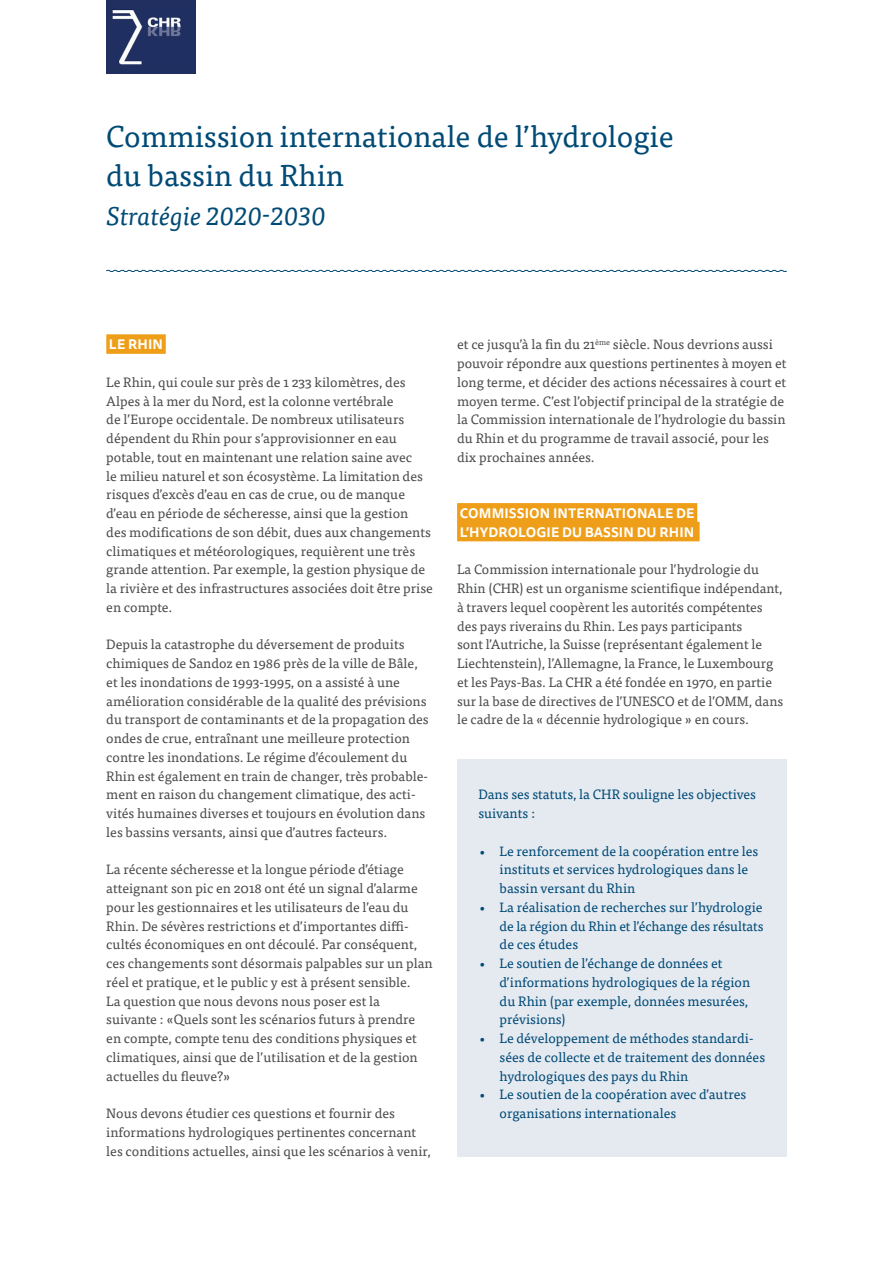
<style>
.page{position:relative;width:893px;height:1263px;background:#fff}
.page>*{position:absolute;margin:0;border:0;box-sizing:border-box;transform-origin:0 0}
.t1{font:30px/39px "Tisa Pro";color:#004a76}
.t2{font:italic 25.5px "Tisa Pro";color:#004a76}
.t3{font:13.5px/18.8px "Tisa Pro";color:#4b4c4d}
.t4{font:13.5px/18.8px "Tisa Pro";color:#004a76}
.t5{font:700 13.5px/18.8px "Tisa Sans Pro";letter-spacing:.01em;color:#fff}
</style>
<div class="page">
<div style="left:457px;top:759px;width:330px;height:398px;background:#e5eaf1"></div>
<div style="left:106px;top:334px;width:60px;height:20px;background:#ee9e18"></div>
<div style="left:457px;top:503px;width:240px;height:20px;background:#ee9e18"></div>
<div style="left:457px;top:522px;width:243px;height:19px;background:#ee9e18"></div>
<svg style="left:106px;top:269px;width:681px;height:3px"></svg>
<img style="left:106px;top:0;width:90px;height:74px">
<h1 class="t1" style="left:106px;top:116px;width:569px">Commission internationale de l’hydrologie du bassin du Rhin</h1>
<h2 class="t2" style="left:106px;top:198px;width:221px">Stratégie 2020-2030</h2>
<p class="t5" style="left:109px;top:335px;width:56px">LE RHIN</p>
<p class="t3" style="left:106px;top:372px;width:328px">Le Rhin, qui coule sur près de 1 233 kilomètres, des Alpes à la mer du Nord, est la colonne vertébrale<br>de l’Europe occidentale. De nombreux utilisateurs dépendent du Rhin pour s’approvisionner en eau potable, tout en maintenant une relation saine avec<br>le milieu naturel et son écosystème. La limitation des risques d’excès d’eau en cas de crue, ou de manque d’eau en période de sécheresse, ainsi que la gestion<br>des modifications de son débit, dues aux changements climatiques et météorologiques, requièrent une très grande attention. Par exemple, la gestion physique de la rivière et des infrastructures associées doit être prise en compte.</p>
<p class="t3" style="left:106px;top:634px;width:324px">Depuis la catastrophe du déversement de produits chimiques de Sandoz en 1986 près de la ville de Bâle, et les inondations de 1993-1995, on a assisté à une amélioration considérable de la qualité des prévisions du transport de contaminants et de la propagation des ondes de crue, entraînant une meilleure protection contre les inondations. Le régime d’écoulement du Rhin est également en train de changer, très probable&shy;ment en raison du changement climatique, des acti&shy;vités humaines diverses et toujours en évolution dans les bassins versants, ainsi que d’autres facteurs.</p>
<p class="t3" style="left:106px;top:859px;width:328px">La récente sécheresse et la longue période d’étiage atteignant son pic en 2018 ont été un signal d’alarme pour les gestionnaires et les utilisateurs de l’eau du Rhin. De sévères restrictions et d’importantes diffi&shy;cultés économiques en ont découlé. Par conséquent, ces changements sont désormais palpables sur un plan réel et pratique, et le public y est à présent sensible.<br>La question que nous devons nous poser est la suivante : «Quels sont les scénarios futurs à prendre en compte, compte tenu des conditions physiques et climatiques, ainsi que de l’utilisation et de la gestion actuelles du fleuve?»</p>
<p class="t3" style="left:106px;top:1103px;width:326px">Nous devons étudier ces questions et fournir des informations hydrologiques pertinentes concernant les conditions actuelles, ainsi que les scénarios à venir,</p>
<p class="t3" style="left:457px;top:334px;width:331px">et ce jusqu’à la fin du 21<sup>ème</sup> siècle. Nous devrions aussi pouvoir répondre aux questions pertinentes à moyen et long terme, et décider des actions nécessaires à court et moyen terme. C’est l’objectif principal de la stratégie de la Commission internationale de l’hydrologie du bassin du Rhin et du programme de travail associé, pour les dix prochaines années.</p>
<p class="t5" style="left:460px;top:504px;width:236px">COMMISSION INTERNATIONALE DE<br>L’HYDROLOGIE DU BASSIN DU RHIN</p>
<p class="t3" style="left:457px;top:559px;width:328px">La Commission internationale pour l’hydrologie du Rhin (CHR) est un organisme scientifique indépendant, à travers lequel coopèrent les autorités compétentes des pays riverains du Rhin. Les pays participants<br>sont l’Autriche, la Suisse (représentant également le Liechtenstein), l’Allemagne, la France, le Luxembourg et les Pays-Bas. La CHR a été fondée en 1970, en partie sur la base de directives de l’UNESCO et de l’OMM, dans le cadre de la « décennie hydrologique » en cours.</p>
<p class="t4" style="left:478px;top:784px;width:279px">Dans ses statuts, la CHR souligne les objectives suivants :</p>
<p class="t4" style="left:500px;top:841px;width:260px;text-indent:-21px">• Le renforcement de la coopération entre les instituts et services hydrologiques dans le bassin versant du Rhin</p>
<p class="t4" style="left:500px;top:897px;width:265px;text-align:justify;text-indent:-21px">• La réalisation de recherches sur l’hydrologie de la région du Rhin et l’échange des résultats de ces études</p>
<p class="t4" style="left:500px;top:953px;width:252px;text-indent:-21px">• Le soutien de l’échange de données et d’informations hydrologiques de la région du Rhin (par exemple, données mesurées, prévisions)</p>
<p class="t4" style="left:500px;top:1028px;width:267px;text-indent:-21px">• Le développement de méthodes standardi&shy;sées de collecte et de traitement des données hydrologiques des pays du Rhin</p>
<p class="t4" style="left:500px;top:1084px;width:248px;text-indent:-21px">• Le soutien de la coopération avec d’autres organisations internationales</p>
</div>
